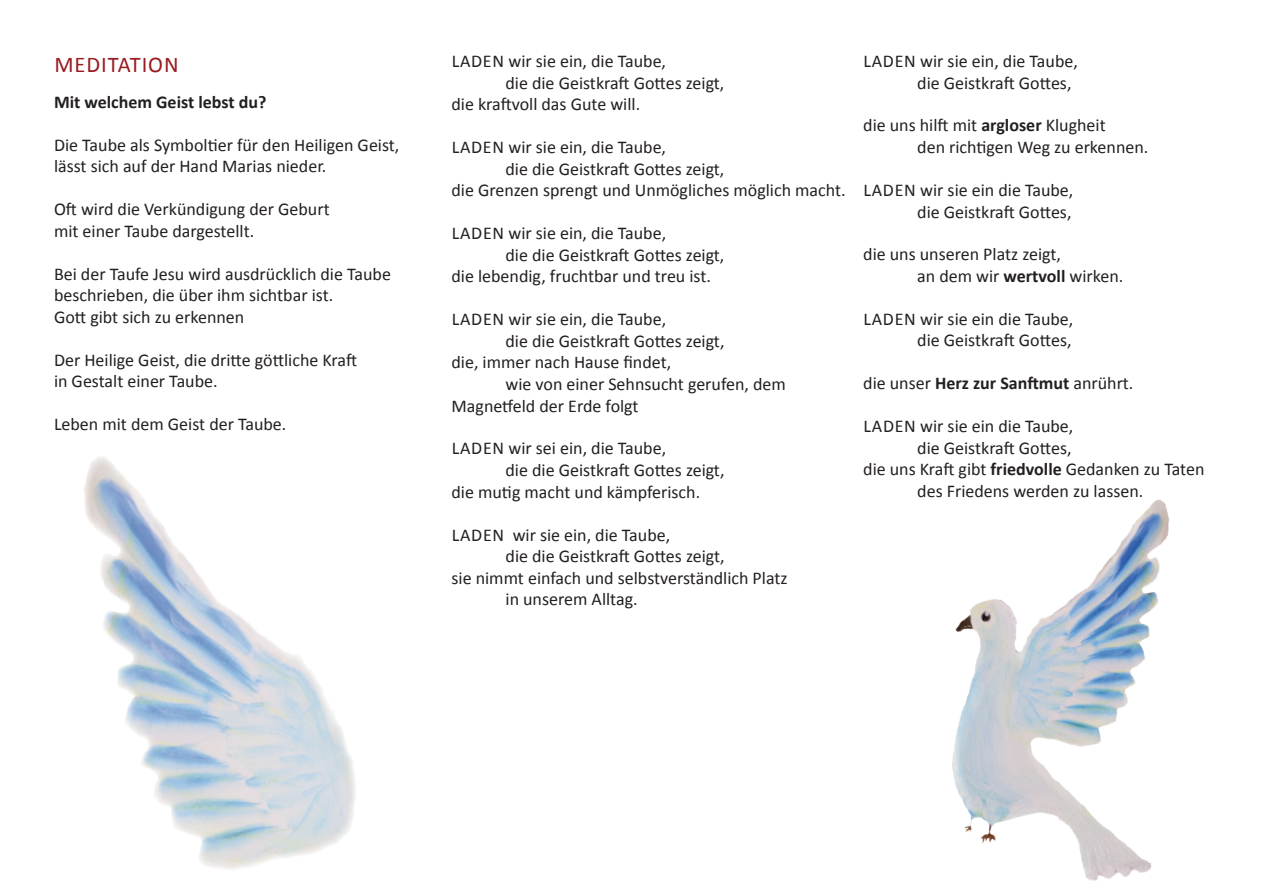
<style>
.page{position:relative;width:1263px;height:893px;background:#fff}
.page>*{position:absolute;margin:0;border:0;box-sizing:border-box;transform-origin:0 0}
.t1{font:22.5px "Calibri";letter-spacing:.04em;color:#991b20}
.t2{font:18px/21.6px "Calibri";color:#231f20}
.t3{font:700 18px "Calibri";color:#231f20}
.s1{font-weight:700}
</style>
<div class="page">
<img style="left:952px;top:499px;width:218px;height:382px">
<img style="left:84px;top:457px;width:272px;height:412px">
<p class="t1" style="left:54px;top:50px;width:126px">MEDITATION</p>
<p class="t3" style="left:54px;top:91px;width:214px">Mit welchem Geist lebst du?</p>
<p class="t2" style="left:54px;top:134px;width:347px">Die Taube als Symboltier für den Heiligen Geist, lässt sich auf der Hand Marias nieder.</p>
<p class="t2" style="left:54px;top:199px;width:277px">Oft wird die Verkündigung der Geburt mit einer Taube dargestellt.</p>
<p class="t2" style="left:54px;top:263px;width:339px">Bei der Taufe Jesu wird ausdrücklich die Taube beschrieben, die über ihm sichtbar ist.<br>Gott gibt sich zu erkennen</p>
<p class="t2" style="left:54px;top:349px;width:305px">Der Heilige Geist, die dritte göttliche Kraft in Gestalt einer Taube.</p>
<p class="t2" style="left:54px;top:414px;width:234px">Leben mit dem Geist der Taube.</p>
<p class="t2" style="left:452px;top:50px;width:216px">LADEN wir sie ein, die Taube,</p>
<p class="t2" style="left:505px;top:72px;width:220px">die die Geistkraft Gottes zeigt,</p>
<p class="t2" style="left:451px;top:93px;width:190px">die kraftvoll das Gute will.</p>
<p class="t2" style="left:452px;top:136px;width:216px">LADEN wir sie ein, die Taube,</p>
<p class="t2" style="left:505px;top:158px;width:220px">die die Geistkraft Gottes zeigt,</p>
<p class="t2" style="left:451px;top:180px;width:396px">die Grenzen sprengt und Unmögliches möglich macht.</p>
<p class="t2" style="left:452px;top:222px;width:216px">LADEN wir sie ein, die Taube,</p>
<p class="t2" style="left:505px;top:244px;width:220px">die die Geistkraft Gottes zeigt,</p>
<p class="t2" style="left:451px;top:266px;width:261px">die lebendig, fruchtbar und treu ist.</p>
<p class="t2" style="left:452px;top:308px;width:216px">LADEN wir sie ein, die Taube,</p>
<p class="t2" style="left:505px;top:330px;width:220px">die die Geistkraft Gottes zeigt,</p>
<p class="t2" style="left:451px;top:352px;width:221px">die, immer nach Hause findet,</p>
<p class="t2" style="left:505px;top:373px;width:282px">wie von einer Sehnsucht gerufen, dem</p>
<p class="t2" style="left:451px;top:395px;width:189px">Magnetfeld der Erde folgt</p>
<p class="t2" style="left:452px;top:438px;width:216px">LADEN wir sei ein, die Taube,</p>
<p class="t2" style="left:505px;top:459px;width:220px">die die Geistkraft Gottes zeigt,</p>
<p class="t2" style="left:451px;top:481px;width:250px">die mutig macht und kämpferisch.</p>
<p class="t2" style="left:452px;top:524px;width:220px">LADEN wir sie ein, die Taube,</p>
<p class="t2" style="left:505px;top:545px;width:220px">die die Geistkraft Gottes zeigt,</p>
<p class="t2" style="left:451px;top:567px;width:338px">sie nimmt einfach und selbstverständlich Platz</p>
<p class="t2" style="left:505px;top:589px;width:134px">in unserem Alltag.</p>
<p class="t2" style="left:917px;top:50px;width:162px;text-indent:-54px">LADEN wir sie ein, die Taube, die Geistkraft Gottes,</p>
<p class="t2" style="left:917px;top:115px;width:233px;text-indent:-54px">die uns hilft mit <span class="s1">argloser</span> Klugheit<br>den richtigen Weg zu erkennen.</p>
<p class="t2" style="left:863px;top:179px;width:211px;text-align:right">LADEN wir sie ein die Taube, die Geistkraft Gottes,</p>
<p class="t2" style="left:917px;top:244px;width:208px;text-indent:-54px">die uns unseren Platz zeigt,<br>an dem wir <span class="s1">wertvoll</span> wirken.</p>
<p class="t2" style="left:863px;top:308px;width:211px;text-align:right">LADEN wir sie ein die Taube, die Geistkraft Gottes,</p>
<p class="t2" style="left:863px;top:373px;width:272px">die unser <span class="s1">Herz zur Sanftmut</span> anrührt.</p>
<p class="t2" style="left:864px;top:415px;width:211px">LADEN wir sie ein die Taube,</p>
<p class="t2" style="left:917px;top:437px;width:156px">die Geistkraft Gottes,</p>
<p class="t2" style="left:863px;top:459px;width:343px">die uns Kraft gibt <span class="s1">friedvolle</span> Gedanken zu Taten</p>
<p class="t2" style="left:917px;top:480px;width:228px">des Friedens werden zu lassen.</p>
</div>
